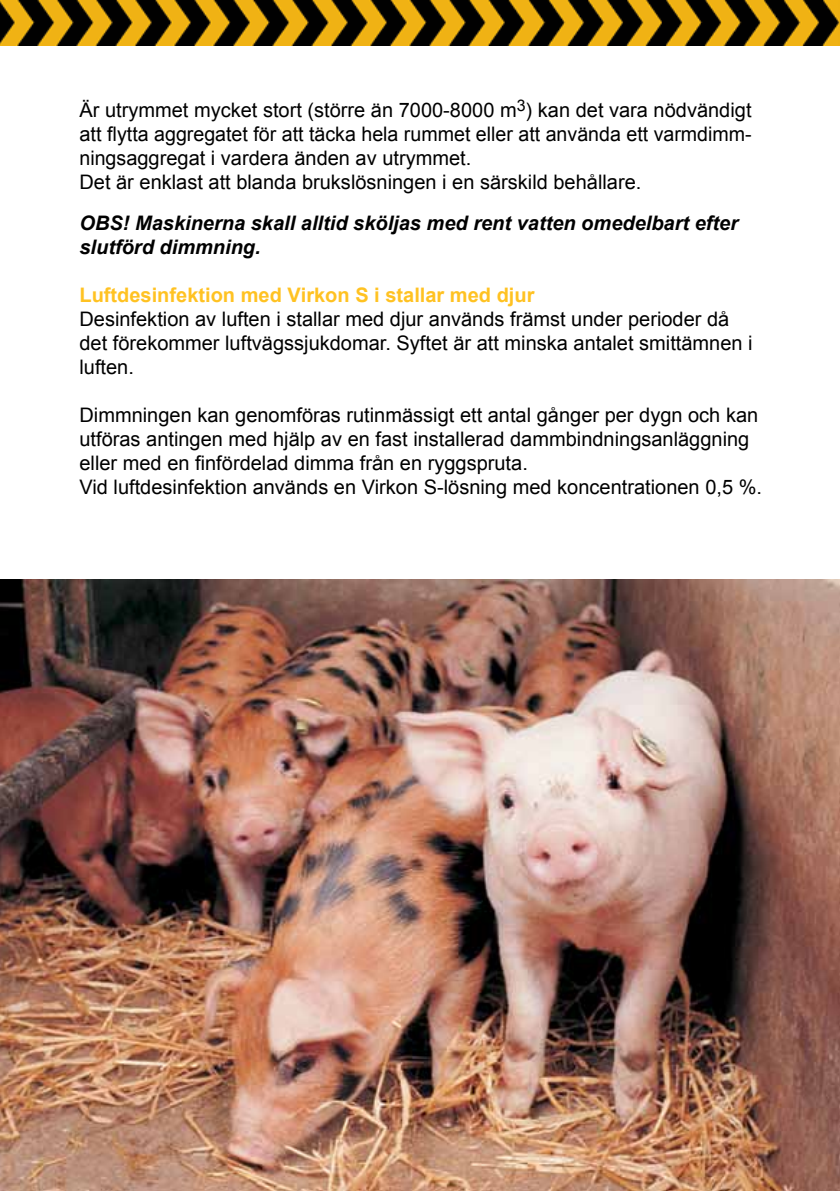
<style>
.page{position:relative;width:840px;height:1191px;background:#fff}
.page>*{position:absolute;margin:0;border:0;box-sizing:border-box;transform-origin:0 0}
.t1{font:20px/24px "Arial";color:#000}
.t2{font:italic 700 20px/24px "Arial";color:#000}
.t3{font:700 20px "Arial";color:#ffc222}
</style>
<div class="page">
<img style="left:0;top:0;width:839px;height:45px">
<img style="left:0;top:580px;width:839px;height:611px">
<p class="t1" style="left:79px;top:98px;width:673px">Är utrymmet mycket stort (större än 7000-8000 m<sup>3</sup>) kan det vara nödvändigt att flytta aggregatet för att täcka hela rummet eller att använda ett varmdimm&shy;ningsaggregat i vardera änden av utrymmet.<br>Det är enklast att blanda brukslösningen i en särskild behållare.</p>
<p class="t2" style="left:79px;top:211px;width:659px">OBS! Maskinerna skall alltid sköljas med rent vatten omedelbart efter slutförd dimmning.</p>
<p class="t3" style="left:79px;top:281px;width:456px">Luftdesinfektion med Virkon S i stallar med djur</p>
<p class="t1" style="left:79px;top:307px;width:674px">Desinfektion av luften i stallar med djur används främst under perioder då det förekommer luftvägssjukdomar. Syftet är att minska antalet smittämnen i luften.</p>
<p class="t1" style="left:79px;top:403px;width:683px">Dimmningen kan genomföras rutinmässigt ett antal gånger per dygn och kan utföras antingen med hjälp av en fast installerad dammbindningsanläggning eller med en finfördelad dimma från en ryggspruta.<br>Vid luftdesinfektion används en Virkon S-lösning med koncentrationen 0,5 %.</p>
</div>
